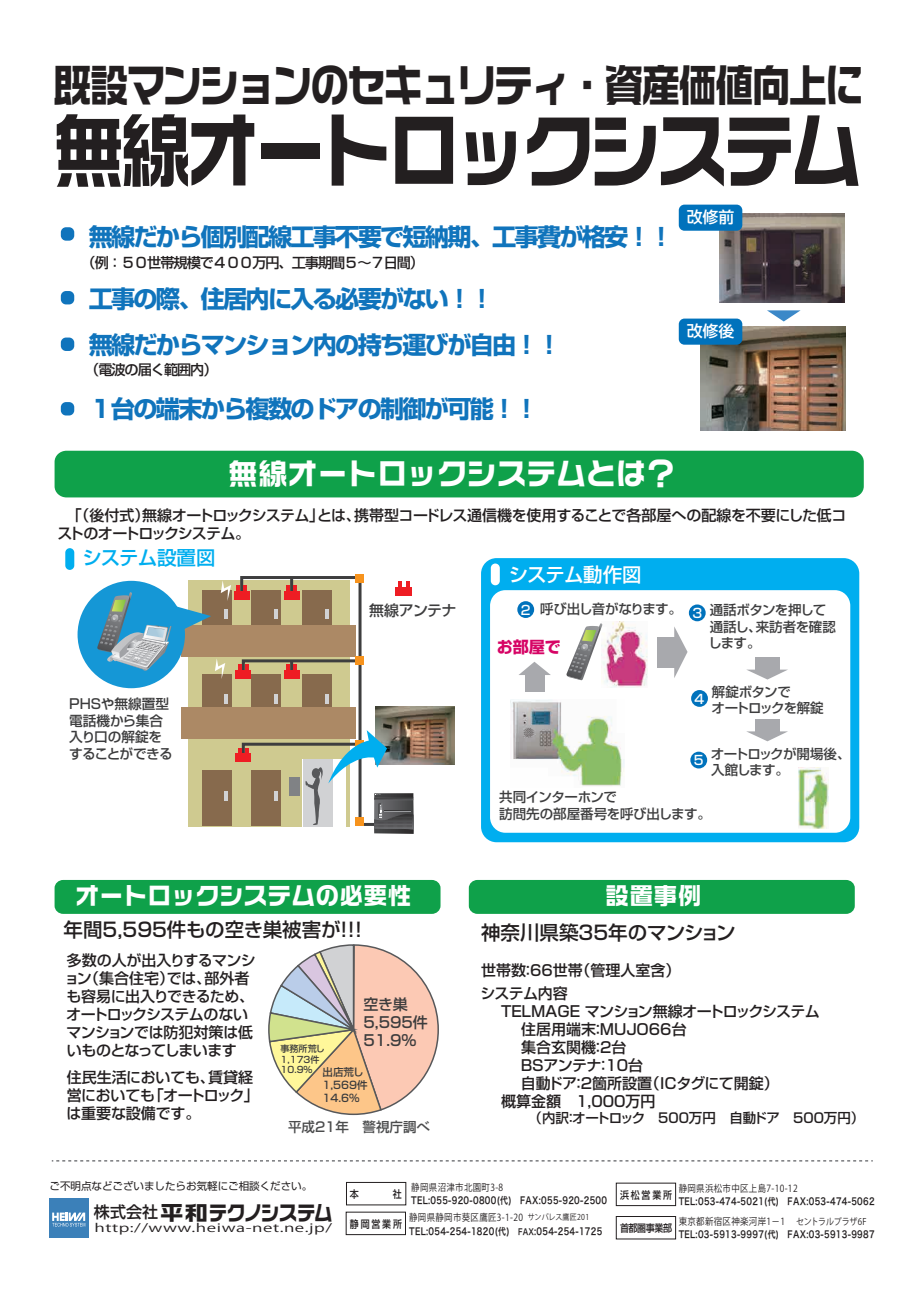
<style>
.page{position:relative;width:919px;height:1289px;background:#fff}
.page>*{position:absolute;margin:0;border:0;box-sizing:border-box;transform-origin:0 0}
.t1{font:82.05px "VD Logo G Extra";letter-spacing:-.075em;color:#231f20;scale:.88 1}
.t2{font:45px "VD Logo G Extra";letter-spacing:-.075em;color:#231f20;scale:.88 1}
.t3{font:29.85px "VD Logo G Extra";color:#fff}
.t4{font:700 24.15px/46.3px "Shin Go Pro";letter-spacing:-.075em;color:#1074bc}
.t5{font:24px "VD Logo G Extra";color:#fff}
.t6{font:20.55px "VD Logo G Extra G";letter-spacing:.02em;color:#231f20;scale:1.17 1}
.t7{font:500 19.5px "Shin Go Pro";color:#231f20}
.t8{font:500 19.5px "Shin Go Pro";letter-spacing:-.03em;color:#fff}
.t9{font:500 19.5px "Shin Go Pro";letter-spacing:-.03em;color:#00aeef}
.t10{font:700 16.05px "Shin Go Pro";color:#d60465}
.t11{font:500 15.9px "Shin Go Pro";color:#fff}
.t12{font:500 15px/18px "Shin Go Pro";letter-spacing:-.025em;color:#231f20}
.t13{font:500 15px "Shin Go Pro";color:#231f20}
.t14{font:500 15px "Shin Go Pro";letter-spacing:-.075em;color:#231f20}
.t15{font:500 15px/18px "Shin Go Pro";color:#3c3c3d}
.t16{font:500 15px "Shin Go Pro";letter-spacing:-.05em;color:#231f20}
.t17{font:500 14.85px "Shin Go Pro";letter-spacing:-.035em;color:#3e3e3f}
.t18{font:500 14.1px "Shin Go Pro";letter-spacing:-.075em;color:#231f20}
.t19{font:500 13.65px/16.4px "Shin Go Pro";letter-spacing:-.015em;color:#3c3c3d}
.t20{font:500 13.5px/16.2px "Shin Go Pro";letter-spacing:-.03em;color:#3e3e3f}
.t21{font:500 13.5px "Shin Go Pro";color:#231f20}
.t22{font:500 13.5px "Shin Go Pro";color:#4b4c4d}
.t23{font:500 12.9px "Shin Go Pro";color:#fff}
.t24{font:11.4px "Koz Go Pro";letter-spacing:.03em;color:#231f20;scale:1.52 1}
.t25{font:10.5px "Shin Go Pro";color:#231f20}
.t26{font:500 10.5px/12.6px "Shin Go Pro";color:#3c3c3d}
.t27{font:500 10.35px "Shin Go Pro";letter-spacing:.2em;color:#231f20;scale:.86 1}
.t28{font:9.75px "Hira Kaku Pro W6";letter-spacing:.04em;color:#231f20;scale:.8 1}
.t29{font:9.75px "Koz Go Pro";letter-spacing:.04em;color:#231f20;scale:.86 1}
.t30{font:500 9px/10.8px "Shin Go Pro";color:#3c3c3d}
.s1{font-family:"Shin Go Pro";font-weight:500;font-size:16.05px}
.s2{font-size:8.1px}
.s3{font-size:8.55px}
</style>
<div class="page">
<div style="left:55px;top:451px;width:808px;height:46px;background:#0fa14a;border-radius:12px"></div>
<div style="left:481px;top:558px;width:378px;height:284px;background:#00aeef;border-radius:15px"></div>
<div style="left:78px;top:581px;width:107px;height:107px;background:#1597d6;border-radius:50%"></div>
<img style="left:414px;top:706px;width:40px;height:58px">
<svg style="left:97px;top:574px;width:317px;height:259px"></svg>
<img style="left:700px;top:327px;width:145px;height:103px">
<img style="left:719px;top:213px;width:125px;height:89px">
<svg style="left:767px;top:310px;width:33px;height:11px"></svg>
<div style="left:678px;top:205px;width:64px;height:26px;background:#0072bc;border-radius:6px"></div>
<div style="left:678px;top:318px;width:64px;height:27px;background:#0072bc;border-radius:6px"></div>
<div style="left:55px;top:880px;width:385px;height:33px;background:#0fa14a;border-radius:8px"></div>
<div style="left:469px;top:880px;width:385px;height:33px;background:#0fa14a;border-radius:8px"></div>
<svg style="left:268px;top:944px;width:171px;height:171px"></svg>
<div style="left:61px;top:227px;width:13px;height:14px;background:#1074bc;border-radius:5px"></div>
<div style="left:61px;top:291px;width:13px;height:13px;background:#1074bc;border-radius:5px"></div>
<div style="left:61px;top:337px;width:13px;height:14px;background:#1074bc;border-radius:5px"></div>
<div style="left:61px;top:402px;width:13px;height:13px;background:#1074bc;border-radius:5px"></div>
<div style="left:490px;top:590px;width:360px;height:242px;background:#fff;border-radius:15px"></div>
<img style="left:511px;top:700px;width:113px;height:86px">
<img style="left:601px;top:622px;width:46px;height:65px">
<img style="left:798px;top:767px;width:30px;height:61px">
<div style="left:517px;top:601px;width:17px;height:17px;background:#0072bc;border-radius:50%"></div>
<div style="left:688px;top:604px;width:17px;height:17px;background:#0072bc;border-radius:50%"></div>
<div style="left:691px;top:690px;width:16px;height:16px;background:#0072bc;border-radius:50%"></div>
<div style="left:690px;top:751px;width:17px;height:17px;background:#0072bc;border-radius:50%"></div>
<div style="left:525px;top:672px;width:19px;height:19px;background:#a8a9ad"></div>
<svg style="left:519px;top:662px;width:32px;height:13px"></svg>
<div style="left:657px;top:637px;width:19px;height:30px;background:#a8a9ad"></div>
<svg style="left:674px;top:627px;width:13px;height:51px"></svg>
<div style="left:754px;top:719px;width:25px;height:14px;background:#a8a9ad"></div>
<svg style="left:746px;top:731px;width:42px;height:10px"></svg>
<div style="left:754px;top:657px;width:25px;height:14px;background:#a8a9ad"></div>
<svg style="left:746px;top:669px;width:42px;height:10px"></svg>
<svg style="left:566px;top:623px;width:36px;height:57px"></svg>
<div style="left:491px;top:563px;width:9px;height:22px;background:#fff;border-radius:4px"></div>
<div style="left:65px;top:548px;width:9px;height:22px;background:#00aeef;border-radius:4px"></div>
<div style="left:49px;top:1197px;width:39px;height:40px;background:#3b80b9"></div>
<svg style="left:52px;top:1212px;width:33px;height:14px"></svg>
<div style="left:615px;top:1215px;width:61px;height:24px;border:1px solid #231f20"></div>
<div style="left:346px;top:1181px;width:60px;height:24px;border:1px solid #231f20"></div>
<svg style="left:52px;top:1160px;width:820px;height:1px"></svg>
<h2 class="t2" style="left:53px;top:62px;width:924px">既設マンションのセキュリティ・資産価値向上に</h2>
<h1 class="t1" style="left:53px;top:109px;width:922px">無線オートロックシステム</h1>
<h3 class="t4" style="left:89px;top:211px;width:586px">無線だから個別配線工事不要で短納期、工事費が格安！！</h3>
<p class="t18" style="left:82px;top:251px;width:344px">（例：５０世帯規模で４００万円、工事期間５～７日間）</p>
<h3 class="t4" style="left:89px;top:273px;width:474px">工事の際、住居内に入る必要がない！！<br>無線だからマンション内の持ち運びが自由！！</h3>
<p class="t18" style="left:85px;top:358px;width:134px">（電波の届く範囲内）</p>
<h3 class="t4" style="left:89px;top:383px;width:451px">１台の端末から複数のドアの制御が可能！！</h3>
<p class="t11" style="left:686px;top:204px;width:49px">改修前</p>
<p class="t11" style="left:686px;top:318px;width:49px">改修後</p>
<h3 class="t3" style="left:228px;top:458px;width:449px">無線オートロックシステムとは？</h3>
<p class="t12" style="left:57px;top:504px;width:790px;text-indent:9px">「（後付式）無線オートロックシステム」とは、携帯型コードレス通信機を使用することで各部屋への配線を不要にした低コストのオートロックシステム。</p>
<h3 class="t9" style="left:83px;top:541px;width:134px">システム設置図</h3>
<p class="t19" style="left:69px;top:694px;width:105px">PHSや無線置型電話機から集合入り口の解錠をすることができる</p>
<p class="t17" style="left:369px;top:597px;width:89px">無線アンテナ</p>
<h3 class="t8" style="left:509px;top:558px;width:134px">システム動作図</h3>
<p class="t20" style="left:540px;top:599px;width:143px">呼び出し音がなります。</p>
<p class="t20" style="left:708px;top:600px;width:129px">通話ボタンを押して通話し、来訪者を確認します。</p>
<p class="t20" style="left:711px;top:682px;width:114px">解錠ボタンで<br>オートロックを解錠</p>
<p class="t20" style="left:710px;top:744px;width:141px">オートロックが開場後、入館します。</p>
<p class="t23" style="left:521px;top:599px;width:11px">2</p>
<p class="t23" style="left:692px;top:602px;width:11px">3</p>
<p class="t10" style="left:497px;top:634px;width:65px">お部屋で</p>
<p class="t23" style="left:694px;top:688px;width:11px">4</p>
<p class="t23" style="left:693px;top:749px;width:11px">5</p>
<p class="t20" style="left:499px;top:787px;width:213px">共同インターホンで<br>訪問先の部屋番号を呼び出します。</p>
<h3 class="t5" style="left:75px;top:883px;width:338px">オートロックシステムの必要性</h3>
<h3 class="t5" style="left:605px;top:883px;width:98px">設置事例</h3>
<h3 class="t7" style="left:64px;top:913px;width:306px">年間5，595件もの空き巣被害が！！！</h3>
<p class="t12" style="left:64px;top:949px;width:193px">多数の人が出入りするマンション（集合住宅）では、部外者も容易に出入りできるため、オートロックシステムのないマンションでは防犯対策は低いものとなってしまいます</p>
<p class="t12" style="left:66px;top:1066px;width:194px">住民生活においても、賃貸経営においても「オートロック」は重要な設備です。</p>
<p class="t15" style="left:363px;top:993px;width:66px">空き巣<br>5,595件<br>51．9％</p>
<p class="t26" style="left:322px;top:1064px;width:47px">出店荒し<br>1，569件<br>14．6％</p>
<p class="t30" style="left:280px;top:1041px;width:46px">事務所荒し<br>1，173件<br>10．9％</p>
<p class="t22" style="left:288px;top:1115px;width:143px">平成21年　警視庁調べ</p>
<h3 class="t7" style="left:481px;top:916px;width:256px">神奈川県築35年のマンション</h3>
<p class="t13" style="left:481px;top:958px;width:201px">世帯数：66世帯（管理人室含）</p>
<p class="t12" style="left:480px;top:982px;width:89px">システム内容</p>
<p class="t14" style="left:498px;top:998px;width:322px">ＴＥＬＭＡＧＥマンション無線オートロックシステム</p>
<p class="t13" style="left:521px;top:1016px;width:167px">住居用端末：ＭＵＪＯ66台</p>
<p class="t12" style="left:521px;top:1036px;width:107px">集合玄関機：2台</p>
<p class="t16" style="left:519px;top:1052px;width:125px">ＢＳアンテナ：10台</p>
<p class="t12" style="left:521px;top:1072px;width:259px">自動ドア：2箇所設置（ＩＣタグにて開錠）</p>
<p class="t13" style="left:501px;top:1088px;width:156px">概算金額　1,000万円</p>
<p class="t21" style="left:528px;top:1107px;width:337px">（内訳：オートロック　500万円　自動ドア　500万円）</p>
<p class="t25" style="left:50px;top:1177px;width:264px">ご不明点などございましたらお気軽にご相談ください。</p>
<h3 class="t6" style="left:94px;top:1202px;width:205px"><span class="s1">株式会社</span>平和テクノシステム</h3>
<p class="t24" style="left:94px;top:1220px;width:158px">http://www.heiwa-net.ne.jp/</p>
<p class="t29" style="left:411px;top:1181px;width:108px">静岡県沼津市北園町3-8</p>
<p class="t28" style="left:411px;top:1191px;width:246px">TEL:055-920-0800(代)　FAX:055-920-2500</p>
<p class="t29" style="left:678px;top:1182px;width:140px">静岡県浜松市中区上島7-10-12</p>
<p class="t28" style="left:678px;top:1192px;width:246px">TEL:053-474-5021(代)　FAX:053-474-5062</p>
<p class="t27" style="left:620px;top:1186px;width:62px">浜松営業所</p>
<p class="t29" style="left:409px;top:1211px;width:211px">静岡県静岡市葵区鷹匠3-1-20 <span class="s2">サンパレス鷹匠201</span></p>
<p class="t28" style="left:409px;top:1222px;width:243px">TEL:054-254-1820(代) <span class="s3">FAX</span>:054-254-1725</p>
<p class="t27" style="left:350px;top:1215px;width:62px">静岡営業所</p>
<p class="t29" style="left:678px;top:1214px;width:220px">東京都新宿区神楽河岸1－1 <sub>セントラルプラザ6F</sub></p>
<p class="t28" style="left:678px;top:1225px;width:246px">TEL:03-5913-9997(代)　FAX:03-5913-9987</p>
<p class="t27" style="left:620px;top:1219px;width:62px">首都圏事業部</p>
</div>
